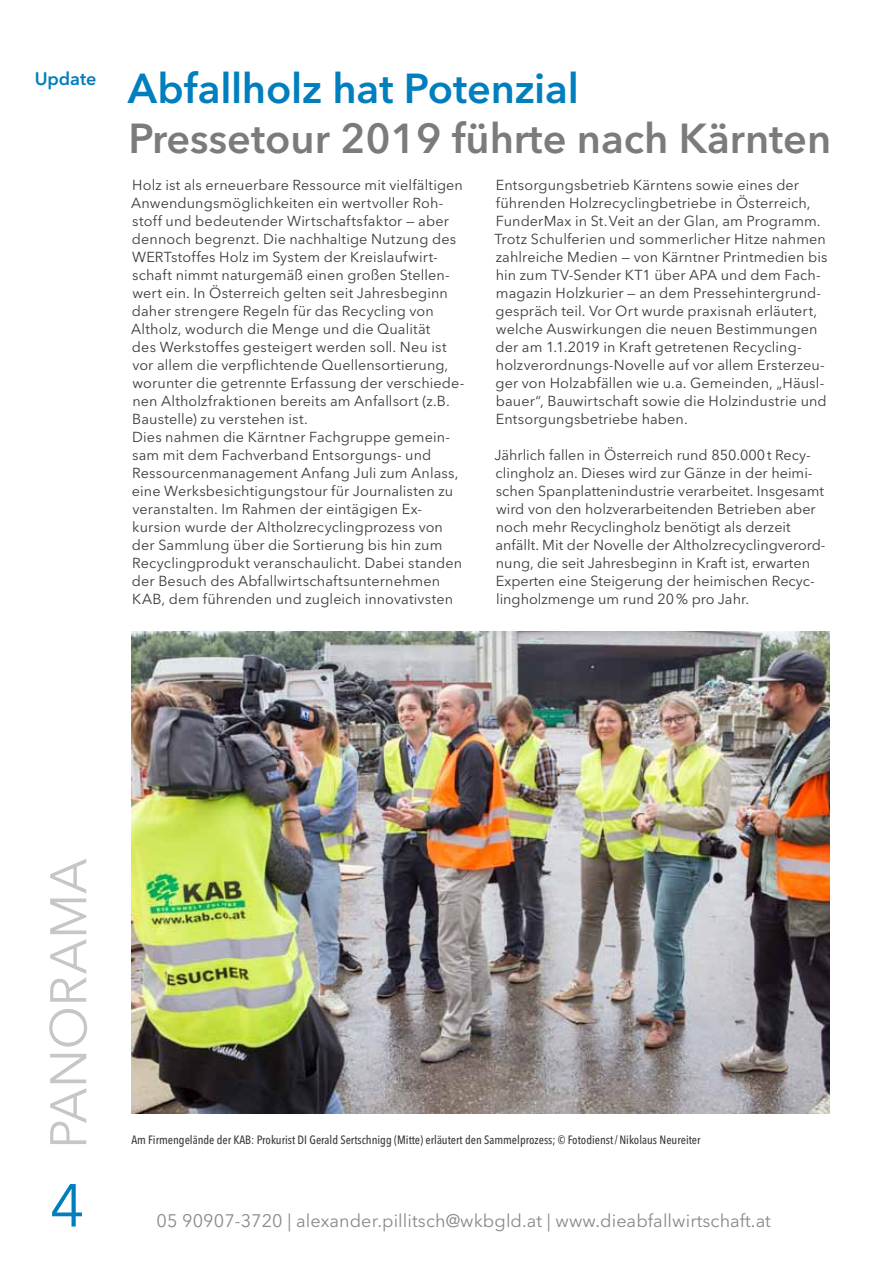
<style>
.page{position:relative;width:893px;height:1263px;background:#fff}
.page>*{position:absolute;margin:0;border:0;box-sizing:border-box;transform-origin:0 0}
.t1{font:60px "Avenir Next LT Pro";color:#007ebe}
.t2{font:51px "Avenir Next LT Pro";letter-spacing:-.005em;color:#c5c6c6}
.t3{font:600 41.55px "Avenir Next LT Pro";color:#7b7b7a}
.t4{font:600 41.55px "Avenir Next LT Pro";letter-spacing:-.005em;color:#007ebe}
.t5{font:18px "Avenir Next LT Pro";letter-spacing:.005em;color:#8a8a8a}
.t6{font:600 18px "Avenir Next LT Pro";letter-spacing:-.005em;color:#007ebe}
.t7{font:14.4px/18px "Avenir Next LT Pro";letter-spacing:.005em;color:#3b3b3a}
.t8{font:500 condensed 12px "Avenir Next LT Pro";color:#3b3b3a}
</style>
<div class="page">
<img style="left:132px;top:631px;width:697px;height:482px">
<p class="t6" style="left:35px;top:68px;width:63px">Update</p>
<h3 class="t4" style="left:128px;top:63px;width:452px">Abfallholz hat Potenzial</h3>
<h3 class="t3" style="left:129px;top:113px;width:704px">Pressetour 2019 führte nach Kärnten</h3>
<p class="t7" style="left:131px;top:176px;width:335px">Holz ist als erneuerbare Ressource mit vielfältigen Anwendungsmöglichkeiten ein wertvoller Roh&shy;stoff und bedeutender Wirtschaftsfaktor — aber dennoch begrenzt. Die nachhaltige Nutzung des WERTstoffes Holz im System der Kreislaufwirt&shy;schaft nimmt naturgemäß einen großen Stellen&shy;wert ein. In Österreich gelten seit Jahresbeginn daher strengere Regeln für das Recycling von Altholz, wodurch die Menge und die Qualität<br>des Werkstoffes gesteigert werden soll. Neu ist vor allem die verpflichtende Quellensortierung, worunter die getrennte Erfassung der verschiede&shy;nen Altholzfraktionen bereits am Anfallsort (z.B.<br>Baustelle) zu verstehen ist.<br>Dies nahmen die Kärntner Fachgruppe gemein&shy;sam mit dem Fachverband Entsorgungs- und Ressourcenmanagement Anfang Juli zum Anlass, eine Werksbesichtigungstour für Journalisten zu veranstalten. Im Rahmen der eintägigen Ex&shy;kursion wurde der Altholzrecyclingprozess von der Sammlung über die Sortierung bis hin zum Recyclingprodukt veranschaulicht. Dabei standen der Besuch des Abfallwirtschaftsunternehmen KAB, dem führenden und zugleich innovativsten</p>
<p class="t7" style="left:494px;top:176px;width:335px">Entsorgungsbetrieb Kärntens sowie eines der führenden Holzrecyclingbetriebe in Österreich, FunderMax in St.Veit an der Glan, am Programm.<br>Trotz Schulferien und sommerlicher Hitze nahmen zahlreiche Medien — von Kärntner Printmedien bis hin zum TV-Sender KT1 über APA und dem Fach&shy;magazin Holzkurier — an dem Pressehintergrund&shy;gespräch teil. Vor Ort wurde praxisnah erläutert, welche Auswirkungen die neuen Bestimmungen der am 1.1.2019 in Kraft getretenen Recycling&shy;holzverordnungs-Novelle auf vor allem Ersterzeu&shy;ger von Holzabfällen wie u.a. Gemeinden, „Häusl&shy;bauer“, Bauwirtschaft sowie die Holzindustrie und Entsorgungsbetriebe haben.</p>
<p class="t7" style="left:494px;top:446px;width:333px">Jährlich fallen in Österreich rund 850.000t Recy&shy;clingholz an. Dieses wird zur Gänze in der heimi&shy;schen Spanplattenindustrie verarbeitet. Insgesamt wird von den holzverarbeitenden Betrieben aber noch mehr Recyclingholz benötigt als derzeit anfällt. Mit der Novelle der Altholzrecyclingverord&shy;nung, die seit Jahresbeginn in Kraft ist, erwarten Experten eine Steigerung der heimischen Recyc&shy;lingholzmenge um rund 20% pro Jahr.</p>
<h2 class="t2" style="left:38px;top:1149px;width:292px;rotate:-90deg">PANORAMA</h2>
<h1 class="t1" style="left:50px;top:1170px;width:36px">4</h1>
<p class="t8" style="left:131px;top:1132px;width:571px">Am Firmengelände der KAB: Prokurist DI Gerald Sertschnigg (Mitte) erläutert den Sammelprozess; © Fotodienst/Nikolaus Neureiter</p>
<p class="t5" style="left:157px;top:1209px;width:616px">05 90907-3720 | alexander.pillitsch@wkbgld.at | www.dieabfallwirtschaft.at</p>
</div>
